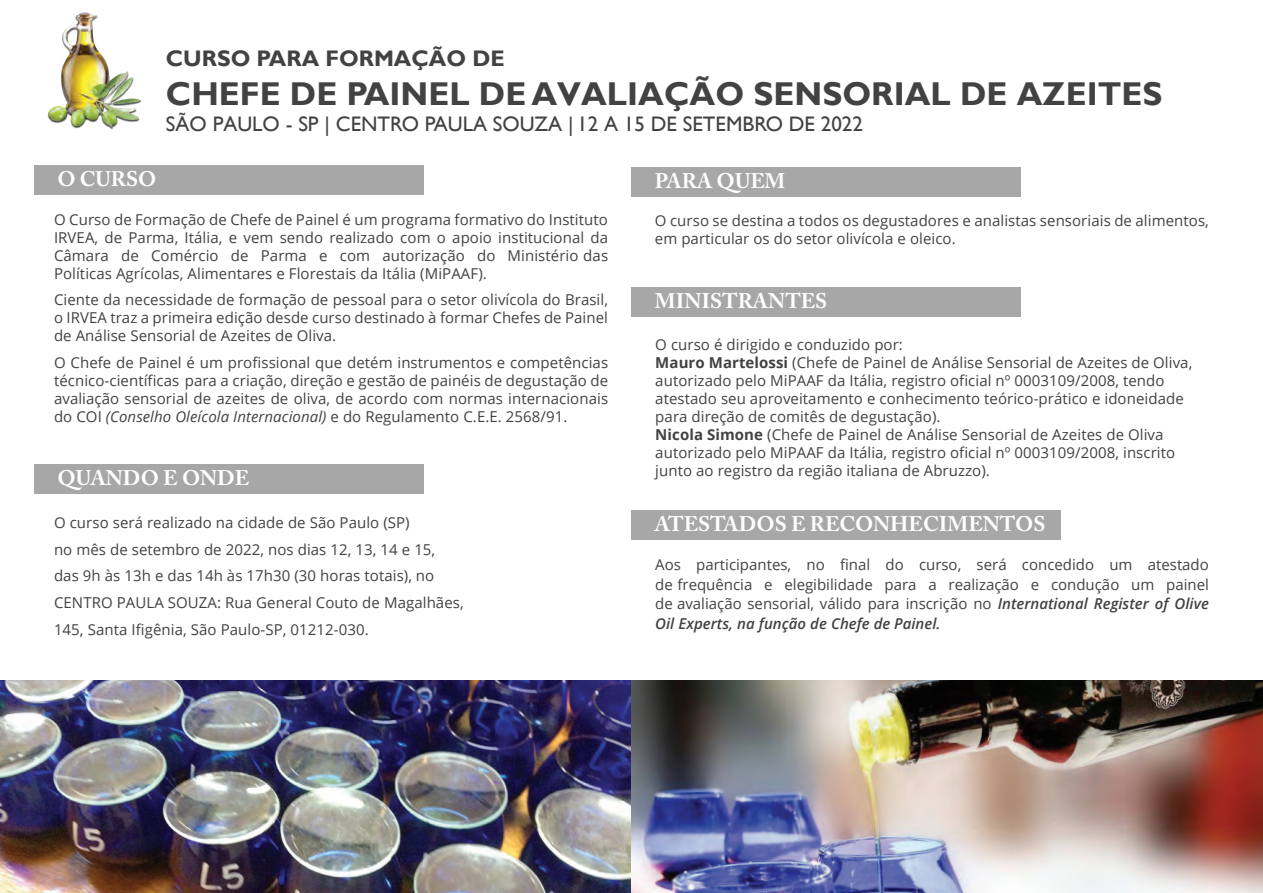
<style>
.page{position:relative;width:1263px;height:893px;background:#fff}
.page>*{position:absolute;margin:0;border:0;box-sizing:border-box;transform-origin:0 0}
.t1{font:700 33px "Gill Sans";color:#434242}
.t2{font:700 22.5px "Gill Sans";color:#434242}
.t3{font:700 21px "Adobe Caslon";color:#fff}
.t4{font:21px "Gill Sans";color:#434242}
.t5{font:15px/18px "Open Sans";letter-spacing:.005em;color:#434242;text-align:justify}
.s1{font-style:inherit}
.s2{font-style:italic}
.s3{font-weight:700}
.s4{font-weight:600;font-style:italic}
</style>
<div class="page">
<div style="left:34px;top:166px;width:389px;height:29px;background:#a7a7a7"></div>
<div style="left:631px;top:511px;width:430px;height:29px;background:#a7a7a7"></div>
<div style="left:631px;top:287px;width:390px;height:29px;background:#a7a7a7"></div>
<div style="left:34px;top:465px;width:389px;height:29px;background:#a7a7a7"></div>
<div style="left:631px;top:167px;width:390px;height:29px;background:#a7a7a7"></div>
<img style="left:48px;top:13px;width:93px;height:117px">
<img style="left:0;top:680px;width:1263px;height:213px">
<h2 class="t2" style="left:166px;top:45px;width:340px">CURSO PARA FORMAÇÃO DE</h2>
<h1 class="t1" style="left:166px;top:74px;width:998px"><span class="s1">CHEFE DE PAINEL DE</span> AVALIAÇÃO SENSORIAL DE AZEITES</h1>
<h3 class="t4" style="left:166px;top:112px;width:698px"><span class="s1">SÃO PAULO - SP |</span> CENTRO PAULA SOUZA <span class="s1">|</span> 12 A 15 DE SETEMBRO DE 2022</h3>
<h3 class="t3" style="left:57px;top:166px;width:101px">O CURSO</h3>
<h3 class="t3" style="left:655px;top:168px;width:132px">PARA QUEM</h3>
<p class="t5" style="left:54px;top:210px;width:556px">O Curso de Formação de Chefe de Painel é um programa formativo do Instituto IRVEA, de Parma, Itália, e vem sendo realizado com o apoio institucional da Câmara de Comércio de Parma e com autorização do Ministério das Políticas Agrícolas, Alimentares e Florestais da Itália (MiPAAF).</p>
<p class="t5" style="left:54px;top:291px;width:556px">Ciente da necessidade de formação de pessoal para o setor olivícola do Brasil, o IRVEA traz a primeira edição desde curso destinado à formar Chefes de Painel de Análise Sensorial de Azeites de Oliva.</p>
<p class="t5" style="left:54px;top:353px;width:556px">O Chefe de Painel é um profissional que detém instrumentos e competências técnico-científicas para a criação, direção e gestão de painéis de degustação de avaliação sensorial de azeites de oliva, de acordo com normas internacionais do COI <span class="s2">(Conselho Oleícola Internacional)</span> e do Regulamento C.E.E. 2568/91.</p>
<h3 class="t3" style="left:57px;top:466px;width:194px">QUANDO E ONDE</h3>
<p class="t5" style="left:54px;top:509px;width:411px;line-height:26.5px;text-align:left">O curso será realizado na cidade de São Paulo (SP)<br>no mês de setembro de 2022, nos dias 12, 13, 14 e 15, das 9h às 13h e das 14h às 17h30 (30 horas totais), no CENTRO PAULA SOUZA: Rua General Couto de Magalhães, 145, Santa Ifigênia, São Paulo-SP, 01212-030.</p>
<p class="t5" style="left:655px;top:211px;width:555px">O curso se destina a todos os degustadores e analistas sensoriais de alimentos, em particular os do setor olivícola e oleico.</p>
<h3 class="t3" style="left:655px;top:288px;width:174px">MINISTRANTES</h3>
<p class="t5" style="left:655px;top:335px;width:539px;text-align:left">O curso é dirigido e conduzido por:<br><span class="s3">Mauro Martelossi</span> (Chefe de Painel de Análise Sensorial de Azeites de Oliva, autorizado pelo MiPAAF da Itália, registro oficial nº 0003109/2008, tendo atestado seu aproveitamento e conhecimento teórico-prático e idoneidade para direção de comitês de degustação).<br><span class="s3">Nicola Simone</span> (Chefe de Painel de Análise Sensorial de Azeites de Oliva autorizado pelo MiPAAF da Itália, registro oficial nº 0003109/2008, inscrito junto ao registro da região italiana de Abruzzo).</p>
<h3 class="t3" style="left:655px;top:511px;width:392px">ATESTADOS E RECONHECIMENTOS</h3>
<p class="t5" style="left:655px;top:555px;width:555px;line-height:19.5px">Aos participantes, no final do curso, será concedido um atestado de frequência e elegibilidade para a realização e condução um painel de avaliação sensorial, válido para inscrição no <span class="s4">International Register of Olive Oil Experts, na função de Chefe de Painel.</span></p>
</div>
